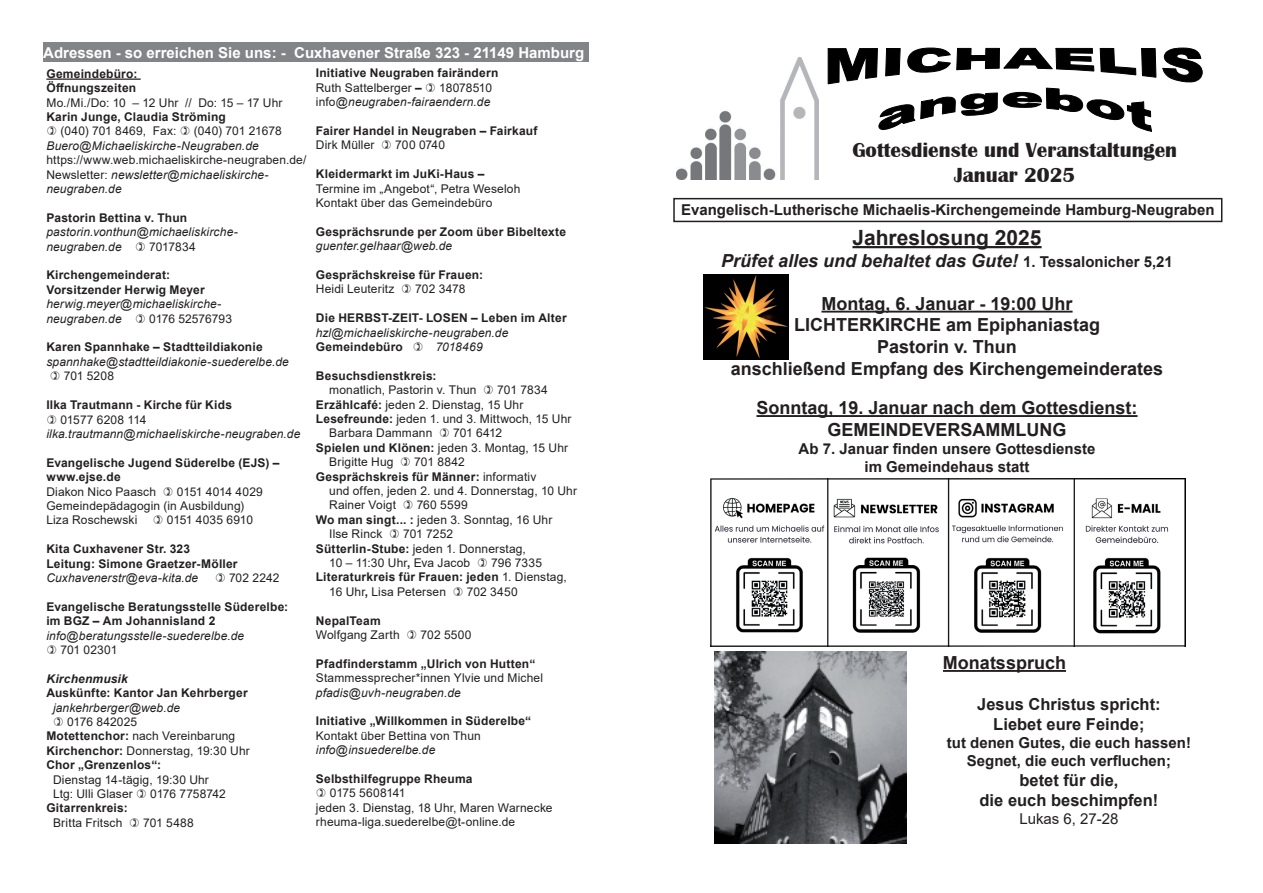
<style>
.page{position:relative;width:1263px;height:893px;background:#fff}
.page>*{position:absolute;margin:0;border:0;box-sizing:border-box;transform-origin:0 0}
.t1{font:700 21px/25.2px "Britannic";color:#231f20;text-align:center}
.t2{font:700 21px "Arial";color:#231f20}
.t3{font:700 18px/21.6px "Arial";color:#231f20;text-align:center}
.t4{font:italic 700 18px "Arial";color:#231f20}
.t5{font:700 16.5px/19.8px "Arial";color:#231f20;text-align:center}
.t6{font:700 15px/18px "Arial";color:#231f20;text-align:center}
.t7{font:700 15px "Arial";color:#fff}
.t8{font:15px "Arial";color:#231f20}
.t9{font:12px/14.4px "Arial";letter-spacing:.01em;color:#231f20}
.t10{font:700 12px/14.4px "Arial";letter-spacing:.015em;color:#231f20}
.t11{font:italic 12px/14.4px "Arial";letter-spacing:.01em;color:#231f20}
.t12{font:12px "Arial";letter-spacing:-.01em;color:#231f20}
.t13{font:italic 700 12px "Arial";letter-spacing:.015em;color:#231f20}
.s1{font-style:italic}
.s2{font-weight:400}
.s3{font-style:normal}
.s4{font-weight:700}
.s5{font-style:normal;font-size:15px}
</style>
<div class="page">
<svg style="left:828px;top:47px;width:375px;height:85px"></svg>
<div style="left:673px;top:198px;width:549px;height:24px;border:2px solid #231f20"></div>
<hr style="left:943px;top:670px;width:123px;height:2px;background:#231f20">
<img style="left:676px;top:57px;width:142px;height:123px">
<div style="left:43px;top:43px;width:546px;height:19px;background:#828487"></div>
<hr style="left:46px;top:79px;width:95px;height:1px;background:#231f20">
<hr style="left:852px;top:246px;width:189px;height:2px;background:#231f20">
<hr style="left:821px;top:311px;width:251px;height:2px;background:#231f20">
<hr style="left:756px;top:415px;width:381px;height:2px;background:#231f20">
<img style="left:714px;top:652px;width:192px;height:192px">
<img style="left:703px;top:274px;width:85px;height:85px">
<img style="left:710px;top:479px;width:475px;height:167px">
<p class="t7" style="left:43px;top:42px;width:543px">Adressen - so erreichen Sie uns: - Cuxhavener Straße 323 - 21149 Hamburg</p>
<p class="t10" style="left:46px;top:67px;width:92px">Gemeindebüro:<br>Öffnungszeiten</p>
<p class="t9" style="left:46px;top:95px;width:238px">Mo./Mi./Do: 10 – 12 Uhr // Do: 15 – 17 Uhr</p>
<p class="t10" style="left:46px;top:110px;width:181px">Karin Junge, Claudia Ströming</p>
<p class="t9" style="left:60px;top:124px;width:118px">(040) 701 8469, Fax:</p>
<p class="t9" style="left:194px;top:124px;width:89px">(040) 701 21678</p>
<p class="t11" style="left:46px;top:139px;width:214px">Buero@Michaeliskirche-Neugraben.de</p>
<p class="t9" style="left:46px;top:153px;width:262px">https://www.web.michaeliskirche-neugraben.de/<br>Newsletter: <span class="s1">newsletter@michaeliskirche&shy;neugraben.de</span></p>
<p class="t10" style="left:46px;top:211px;width:142px">Pastorin Bettina v. Thun</p>
<p class="t11" style="left:46px;top:225px;width:193px">pastorin.vonthun@michaeliskirche&shy;neugraben.de</p>
<p class="t10" style="left:316px;top:66px;width:184px">Initiative Neugraben fairändern<br><span class="s2">Ruth Sattelberger</span> –</p>
<p class="t11" style="left:316px;top:81px;width:178px;text-align:right"><span class="s3">18078510 info</span>@neugraben-fairaendern.de</p>
<p class="t10" style="left:316px;top:124px;width:223px">Fairer Handel in Neugraben – Fairkauf</p>
<p class="t9" style="left:316px;top:138px;width:60px">Dirk Müller</p>
<p class="t9" style="left:395px;top:138px;width:51px">700 0740</p>
<p class="t10" style="left:316px;top:167px;width:170px">Kleidermarkt im JuKi-Haus –</p>
<p class="t9" style="left:316px;top:181px;width:206px">Termine im „Angebot“, Petra Weseloh<br>Kontakt über das Gemeindebüro</p>
<p class="t10" style="left:316px;top:224px;width:252px">Gesprächsrunde per Zoom über Bibeltexte</p>
<p class="t11" style="left:316px;top:239px;width:138px">guenter.gelhaar@web.de</p>
<p class="t10" style="left:316px;top:268px;width:169px">Gesprächskreise für Frauen:</p>
<p class="t9" style="left:316px;top:282px;width:80px">Heidi Leuteritz</p>
<p class="t9" style="left:415px;top:282px;width:52px">702 3478</p>
<p class="t10" style="left:316px;top:311px;width:252px">Die HERBST-ZEIT- LOSEN – Leben im Alter</p>
<p class="t11" style="left:316px;top:325px;width:194px">hzl@michaeliskirche-neugraben.de</p>
<p class="t10" style="left:316px;top:340px;width:89px">Gemeindebüro</p>
<p class="t11" style="left:436px;top:340px;width:49px">7018469</p>
<p class="t10" style="left:316px;top:368px;width:122px">Besuchsdienstkreis:</p>
<p class="t9" style="left:329px;top:383px;width:149px">monatlich, Pastorin v. Thun</p>
<p class="t9" style="left:497px;top:383px;width:52px">701 7834</p>
<p class="t9" style="left:316px;top:397px;width:209px"><span class="s4">Erzählcafé:</span> jeden 2. Dienstag, 15 Uhr</p>
<p class="t9" style="left:316px;top:411px;width:257px"><span class="s4">Lesefreunde:</span> jeden 1. und 3. Mittwoch, 15 Uhr</p>
<p class="t9" style="left:329px;top:426px;width:105px">Barbara Dammann</p>
<p class="t9" style="left:453px;top:426px;width:51px">701 6412</p>
<p class="t9" style="left:316px;top:440px;width:254px"><span class="s4">Spielen und Klönen:</span> jeden 3. Montag, 15 Uhr</p>
<p class="t9" style="left:329px;top:455px;width:66px">Brigitte Hug</p>
<p class="t9" style="left:414px;top:455px;width:52px">701 8842</p>
<p class="t10" style="left:316px;top:469px;width:222px">Gesprächskreis für Männer: <span class="s2">informativ</span></p>
<p class="t9" style="left:329px;top:483px;width:249px">und offen, jeden 2. und 4. Donnerstag, 10 Uhr</p>
<p class="t9" style="left:329px;top:498px;width:68px">Rainer Voigt</p>
<p class="t9" style="left:417px;top:498px;width:53px">760 5599</p>
<p class="t9" style="left:316px;top:512px;width:238px"><span class="s4">Wo man singt... :</span> jeden 3. Sonntag, 16 Uhr</p>
<p class="t9" style="left:329px;top:527px;width:55px">Ilse Rinck</p>
<p class="t9" style="left:403px;top:527px;width:51px">701 7252</p>
<p class="t9" style="left:316px;top:541px;width:212px"><span class="s4">Sütterlin-Stube:</span> jeden 1. Donnerstag,</p>
<p class="t9" style="left:329px;top:555px;width:143px">10 – 11:30 Uhr<span class="s4">,</span> Eva Jacob</p>
<p class="t9" style="left:491px;top:555px;width:53px">796 7335</p>
<p class="t10" style="left:316px;top:570px;width:252px">Literaturkreis für Frauen: jeden <span class="s2">1. Dienstag,</span></p>
<p class="t9" style="left:329px;top:584px;width:118px">16 Uhr<span class="s4">,</span> Lisa Petersen</p>
<p class="t9" style="left:467px;top:584px;width:53px">702 3450</p>
<p class="t10" style="left:316px;top:613px;width:66px">NepalTeam</p>
<p class="t9" style="left:316px;top:627px;width:85px">Wolfgang Zarth</p>
<p class="t9" style="left:421px;top:627px;width:53px">702 5500</p>
<p class="t10" style="left:316px;top:656px;width:221px">Pfadfinderstamm „Ulrich von Hutten“</p>
<p class="t9" style="left:316px;top:671px;width:229px">Stammessprecher*innen Ylvie und Michel</p>
<p class="t11" style="left:316px;top:685px;width:146px">pfadis@uvh-neugraben.de</p>
<p class="t10" style="left:316px;top:714px;width:217px">Initiative „Willkommen in Süderelbe“</p>
<p class="t9" style="left:316px;top:728px;width:166px">Kontakt über Bettina von Thun</p>
<p class="t11" style="left:316px;top:743px;width:121px">info@insuederelbe.de</p>
<p class="t10" style="left:316px;top:772px;width:158px">Selbsthilfegruppe Rheuma</p>
<p class="t9" style="left:316px;top:786px;width:238px;text-indent:14px">0175 5608141<br>jeden 3. Dienstag, 18 Uhr, Maren Warnecke rheuma-liga.suederelbe@t-online.de</p>
<p class="t9" style="left:149px;top:239px;width:48px">7017834</p>
<p class="t10" style="left:46px;top:268px;width:160px">Kirchengemeinderat:<br>Vorsitzender Herwig Meyer</p>
<p class="t11" style="left:46px;top:297px;width:176px">herwig.meyer@michaeliskirche&shy;neugraben.de</p>
<p class="t9" style="left:149px;top:311px;width:84px">0176 52576793</p>
<p class="t10" style="left:46px;top:340px;width:218px">Karen Spannhake – Stadtteildiakonie</p>
<p class="t11" style="left:46px;top:355px;width:244px">spannhake@stadtteildiakonie-suederelbe.de</p>
<p class="t9" style="left:64px;top:369px;width:52px">701 5208</p>
<p class="t10" style="left:46px;top:398px;width:187px">Ilka Trautmann - Kirche für Kids</p>
<p class="t9" style="left:60px;top:412px;width:87px">01577 6208 114</p>
<p class="t11" style="left:46px;top:427px;width:256px">ilka.trautmann@michaeliskirche-neugraben.de</p>
<p class="t10" style="left:46px;top:455px;width:234px">Evangelische Jugend Süderelbe (EJS) – www.ejse.de</p>
<p class="t9" style="left:46px;top:484px;width:111px">Diakon Nico Paasch</p>
<p class="t9" style="left:46px;top:484px;width:218px;text-indent:130px">0151 4014 4029<br>Gemeindepädagogin (in Ausbildung)<br>Liza Roschewski</p>
<p class="t12" style="left:167px;top:512px;width:88px">0151 4035 6910</p>
<p class="t10" style="left:46px;top:542px;width:193px">Kita Cuxhavener Str. 323<br>Leitung: Simone Graetzer-Möller</p>
<p class="t11" style="left:46px;top:571px;width:153px">Cuxhavenerstr@eva-kita.de</p>
<p class="t9" style="left:229px;top:570px;width:52px">702 2242</p>
<p class="t10" style="left:46px;top:599px;width:243px">Evangelische Beratungsstelle Süderelbe: im BGZ – Am Johannisland 2</p>
<p class="t11" style="left:46px;top:628px;width:199px">info@beratungsstelle-suederelbe.de</p>
<p class="t9" style="left:60px;top:642px;width:58px">701 02301</p>
<p class="t13" style="left:46px;top:670px;width:83px">Kirchenmusik</p>
<p class="t10" style="left:46px;top:686px;width:203px">Auskünfte: Kantor Jan Kehrberger</p>
<p class="t11" style="left:53px;top:700px;width:129px">jankehrberger@web.de</p>
<p class="t9" style="left:46px;top:714px;width:205px;text-indent:21px">0176 842025<br><span class="s4">Motettenchor:</span> nach Vereinbarung<br><span class="s4">Kirchenchor:</span> Donnerstag, 19:30 Uhr<br><span class="s4">Chor „Grenzenlos“:</span></p>
<p class="t9" style="left:53px;top:772px;width:157px">Dienstag 14-tägig, 19:30 Uhr<br>Ltg: Ulli Glaser</p>
<p class="t12" style="left:150px;top:785px;width:77px">0176 7758742</p>
<p class="t10" style="left:46px;top:801px;width:83px">Gitarrenkreis:</p>
<p class="t9" style="left:53px;top:815px;width:71px">Britta Fritsch</p>
<p class="t9" style="left:143px;top:815px;width:52px">701 5488</p>
<h1 class="t1" style="left:852px;top:137px;width:326px">Gottesdienste und Veranstaltungen<br>Januar 2025</h1>
<p class="t6" style="left:681px;top:200px;width:535px">Evangelisch-Lutherische Michaelis-Kirchengemeinde Hamburg-Neugraben</p>
<h1 class="t2" style="left:852px;top:223px;width:191px">Jahreslosung 2025</h1>
<h2 class="t4" style="left:721px;top:248px;width:453px">Prüfet alles und behaltet das Gute! <span class="s5">1. Tessalonicher 5,21</span></h2>
<h2 class="t3" style="left:731px;top:293px;width:434px">Montag, 6. Januar - 19:00 Uhr<br>LICHTERKIRCHE am Epiphaniastag<br>Pastorin v. Thun<br>anschließend Empfang des Kirchengemeinderates</h2>
<h2 class="t3" style="left:756px;top:397px;width:383px">Sonntag, 19. Januar nach dem Gottesdienst:<br>GEMEINDEVERSAMMLUNG</h2>
<p class="t6" style="left:799px;top:440px;width:298px">Ab 7. Januar finden unsere Gottesdienste im Gemeindehaus statt</p>
<h2 class="t3" style="left:943px;top:652px;width:125px">Monatsspruch</h2>
<h3 class="t5" style="left:977px;top:695px;width:185px">Jesus Christus spricht:<br>Liebet eure Feinde;</h3>
<p class="t6" style="left:947px;top:734px;width:246px">tut denen Gutes, die euch hassen!<br>Segnet, die euch verfluchen;</p>
<h3 class="t5" style="left:979px;top:770px;width:180px">betet für die,<br>die euch beschimpfen!</h3>
<p class="t8" style="left:1019px;top:808px;width:101px">Lukas 6, 27-28</p>
</div>
